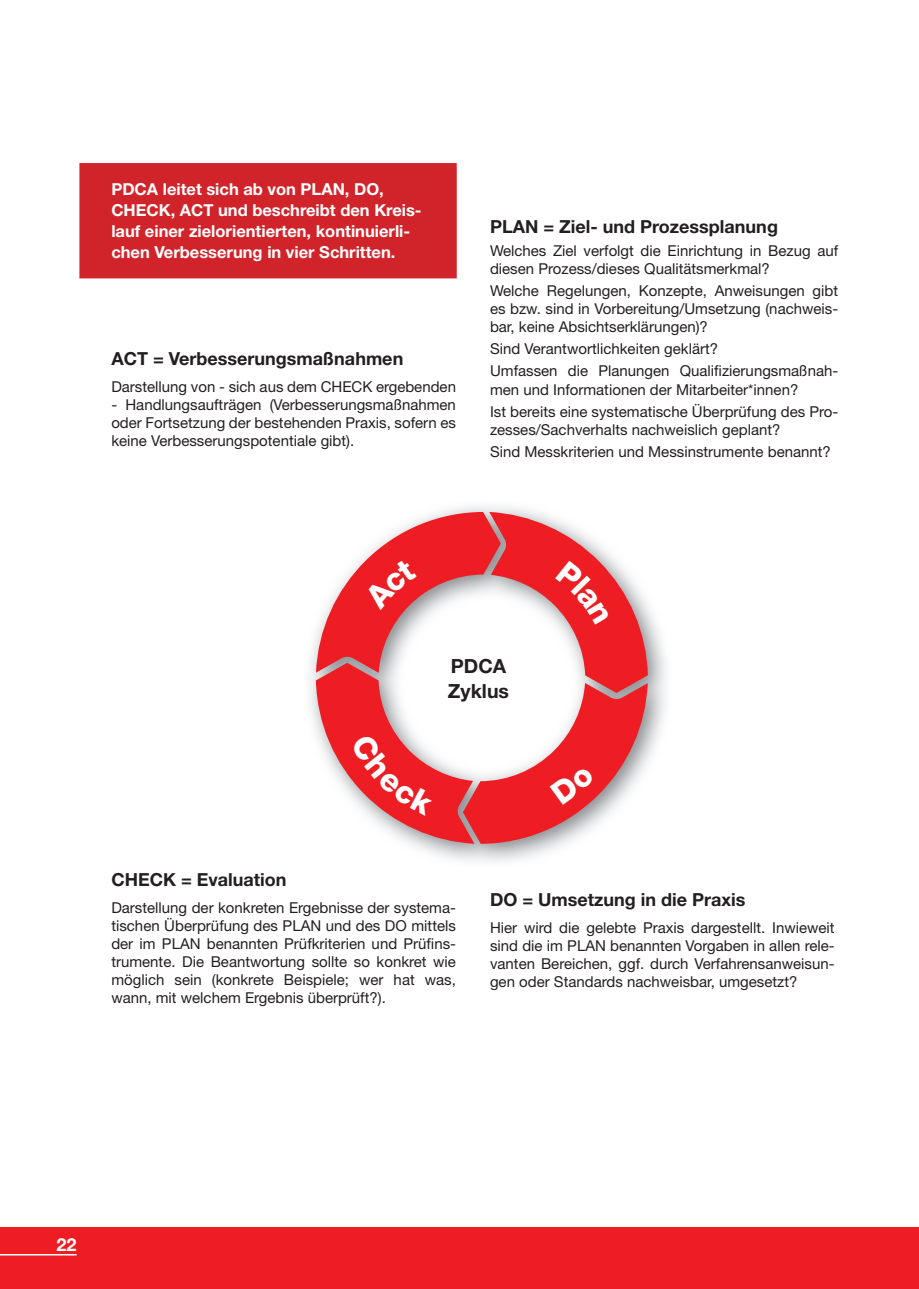
<style>
.page{position:relative;width:919px;height:1289px;background:#fff}
.page>*{position:absolute;margin:0;border:0;box-sizing:border-box;transform-origin:0 0}
.t1{font:700 19.5px/25.5px "Helvetica Neue LT Std";color:#231f20}
.t2{font:700 18px "Helvetica Neue LT Std";color:#231f20}
.t3{font:700 18px "Helvetica Neue LT Std";color:#fff}
.t4{font:700 16.5px/21px "Helvetica Neue LT Std";color:#fff}
.t5{font:15px/18px "Helvetica Neue LT Std";color:#231f20;text-align:justify}
</style>
<div class="page">
<img style="left:310px;top:506px;width:356px;height:356px">
<div style="left:79px;top:163px;width:377px;height:115px;background:#d1232a;border:2px solid #d1232a"></div>
<div style="left:0;top:1226px;width:918px;height:62px;background:#ee1d23"></div>
<hr style="left:0;top:1253px;width:77px;height:2px;background:#fff">
<svg style="left:316px;top:512px;width:331px;height:331px"></svg>
<p class="t4" style="left:111px;top:178px;width:312px">PDCA leitet sich ab von PLAN, DO, CHECK, ACT und beschreibt den Kreis&shy;lauf einer zielorientierten, kontinuierli&shy;chen Verbesserung in vier Schritten.</p>
<p class="t2" style="left:111px;top:348px;width:293px">ACT = Verbesserungsmaßnahmen</p>
<p class="t5" style="left:111px;top:377px;width:346px">Darstellung von - sich aus dem CHECK ergebenden</p>
<p class="t5" style="left:111px;top:395px;width:346px">- Handlungsaufträgen (Verbesserungsmaßnahmen oder Fortsetzung der bestehenden Praxis, sofern es keine Verbesserungspotentiale gibt).</p>
<p class="t2" style="left:490px;top:216px;width:289px">PLAN = Ziel- und Prozessplanung</p>
<p class="t5" style="left:490px;top:241px;width:349px">Welches Ziel verfolgt die Einrichtung in Bezug auf diesen Prozess/dieses Qualitätsmerkmal?</p>
<p class="t5" style="left:490px;top:281px;width:349px">Welche Regelungen, Konzepte, Anweisungen gibt es bzw. sind in Vorbereitung/Umsetzung (nachweis&shy;bar, keine Absichtserklärungen)?</p>
<p class="t5" style="left:490px;top:337px;width:350px;line-height:22.2px">Sind Verantwortlichkeiten geklärt?<br>Umfassen die Planungen Qualifizierungsmaßnah-</p>
<p class="t5" style="left:490px;top:378px;width:349px;line-height:22.2px">men und Informationen der Mitarbeiter*innen?<br>Ist bereits eine systematische Überprüfung des Pro-</p>
<p class="t5" style="left:490px;top:418px;width:342px;line-height:22.2px">zesses/Sachverhalts nachweislich geplant?<br>Sind Messkriterien und Messinstrumente benannt?</p>
<h1 class="t1" style="left:448px;top:652px;width:63px">PDCA<br>Zyklus</h1>
<p class="t2" style="left:111px;top:868px;width:177px">CHECK = Evaluation</p>
<p class="t5" style="left:111px;top:898px;width:346px">Darstellung der konkreten Ergebnisse der systema&shy;tischen Überprüfung des PLAN und des DO mittels der im PLAN benannten Prüfkriterien und Prüfins&shy;trumente. Die Beantwortung sollte so konkret wie möglich sein (konkrete Beispiele; wer hat was, wann, mit welchem Ergebnis überprüft?).</p>
<p class="t2" style="left:490px;top:888px;width:257px">DO = Umsetzung in die Praxis</p>
<p class="t5" style="left:490px;top:918px;width:346px">Hier wird die gelebte Praxis dargestellt. Inwieweit sind die im PLAN benannten Vorgaben in allen rele&shy;vanten Bereichen, ggf. durch Verfahrensanweisun&shy;gen oder Standards nachweisbar, umgesetzt?</p>
<p class="t3" style="left:56px;top:1233px;width:22px">22</p>
</div>
